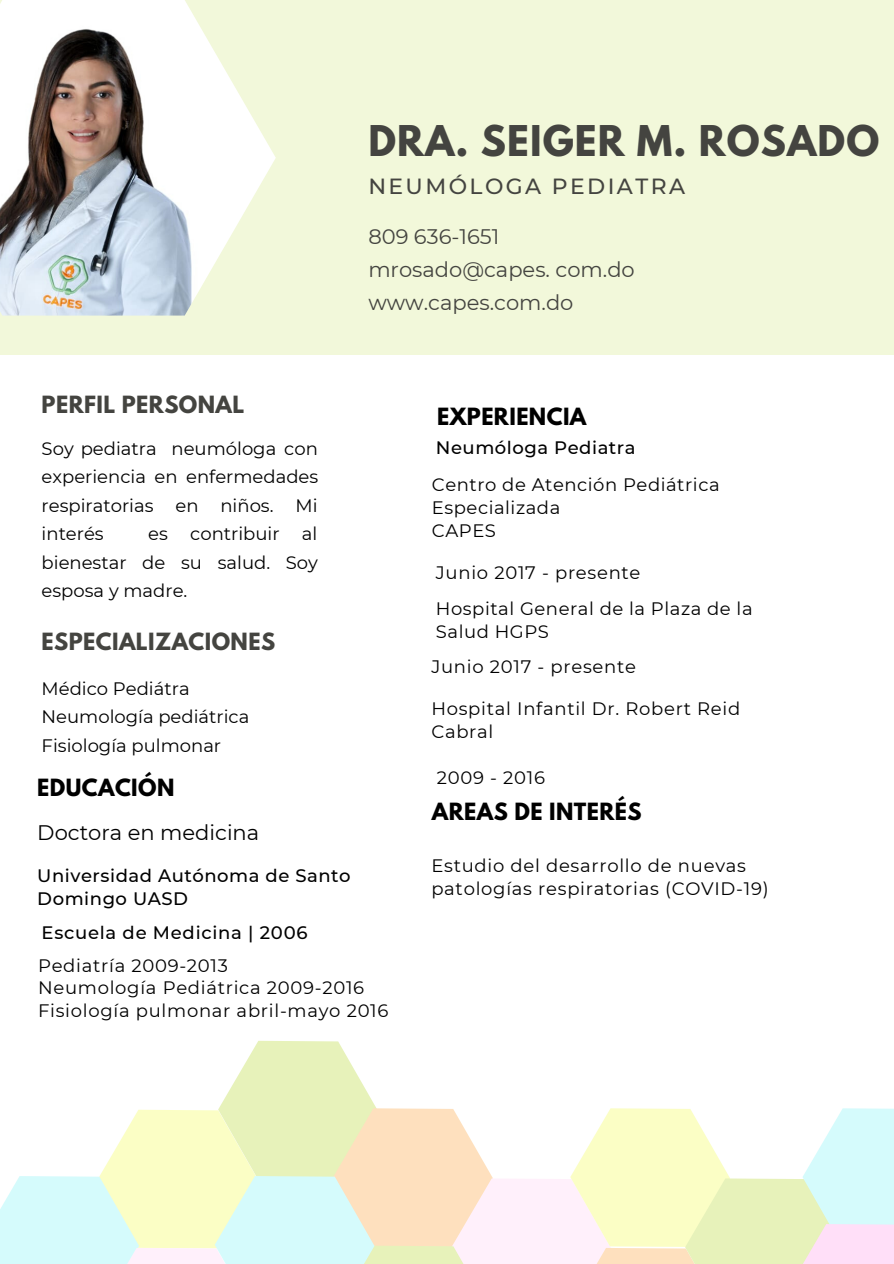
<style>
.page{position:relative;width:894px;height:1264px;background:#fff}
.page>*{position:absolute;margin:0;border:0;box-sizing:border-box;transform-origin:0 0}
.t1{font:700 37.5px "League Spartan";letter-spacing:.03em;color:#444440}
.t2{font:500 21.9px "Montserrat";letter-spacing:.11em;color:#444440}
.t3{font:21px/32.8px "Montserrat";color:#444440}
.t4{font:700 21px "League Spartan";letter-spacing:.02em;color:#000}
.t5{font:700 21px "League Spartan";letter-spacing:.02em;color:#444440}
.t6{font:21px "Montserrat";color:#000}
.t7{font:18px/28.5px "Montserrat";letter-spacing:.03em;color:#000}
.t8{font:500 18px/23px "Montserrat";letter-spacing:.03em;color:#000}
.t9{font:18px/28.5px "Montserrat";color:#000}
</style>
<div class="page">
<div style="left:0;top:0;width:893px;height:355px;background:#f2f8da"></div>
<img style="left:0;top:0;width:275px;height:315px">
<svg style="left:0;top:1040px;width:893px;height:223px"></svg>
<h1 class="t1" style="left:368px;top:122px;width:512px">DRA. SEIGER M. ROSADO</h1>
<p class="t2" style="left:368px;top:173px;width:318px">NEUMÓLOGA PEDIATRA</p>
<p class="t3" style="left:368px;top:220px;width:268px">809 636-1651 mrosado@capes. com.do www.capes.com.do</p>
<p class="t5" style="left:42px;top:394px;width:204px">PERFIL PERSONAL</p>
<p class="t7" style="left:42px;top:434px;width:278px;text-align:justify">Soy pediatra neumóloga con experiencia en enfermedades respiratorias en niños. Mi interés</p>
<p class="t7" style="left:42px;top:519px;width:278px;text-align:justify;text-indent:107px">es contribuir al bienestar de su salud. Soy esposa y madre.</p>
<p class="t5" style="left:42px;top:631px;width:235px">ESPECIALIZACIONES</p>
<p class="t9" style="left:42px;top:674px;width:209px">Médico Pediátra<br>Neumología pediátrica<br>Fisiología pulmonar</p>
<p class="t4" style="left:37px;top:777px;width:139px">EDUCACIÓN</p>
<p class="t6" style="left:37px;top:819px;width:223px">Doctora en medicina</p>
<p class="t8" style="left:37px;top:864px;width:315px">Universidad Autónoma de Santo<br>Domingo UASD</p>
<p class="t8" style="left:42px;top:921px;width:267px">Escuela de Medicina | 2006</p>
<p class="t4" style="left:437px;top:406px;width:151px">EXPERIENCIA</p>
<p class="t8" style="left:436px;top:436px;width:201px">Neumóloga Pediatra</p>
<p class="t7" style="left:432px;top:472px;width:289px;line-height:23px">Centro de Atención Pediátrica<br>Especializada<br>CAPES</p>
<p class="t7" style="left:436px;top:558px;width:206px">Junio 2017 - presente</p>
<p class="t7" style="left:436px;top:597px;width:318px;line-height:23px">Hospital General de la Plaza de la<br>Salud HGPS</p>
<p class="t7" style="left:431px;top:652px;width:206px">Junio 2017 - presente</p>
<p class="t7" style="left:431px;top:697px;width:310px;line-height:23px">Hospital Infantil Dr. Robert Reid<br>Cabral</p>
<p class="t7" style="left:436px;top:763px;width:110px">2009 - 2016</p>
<p class="t4" style="left:432px;top:800px;width:211px">AREAS DE INTERÉS</p>
<p class="t7" style="left:431px;top:853px;width:339px;line-height:23px">Estudio del desarrollo de nuevas patologías respiratorias (COVID-19)</p>
<p class="t7" style="left:38px;top:953px;width:352px;line-height:22.6px">Pediatría 2009-2013<br>Neumología Pediátrica 2009-2016<br>Fisiología pulmonar abril-mayo 2016</p>
</div>
